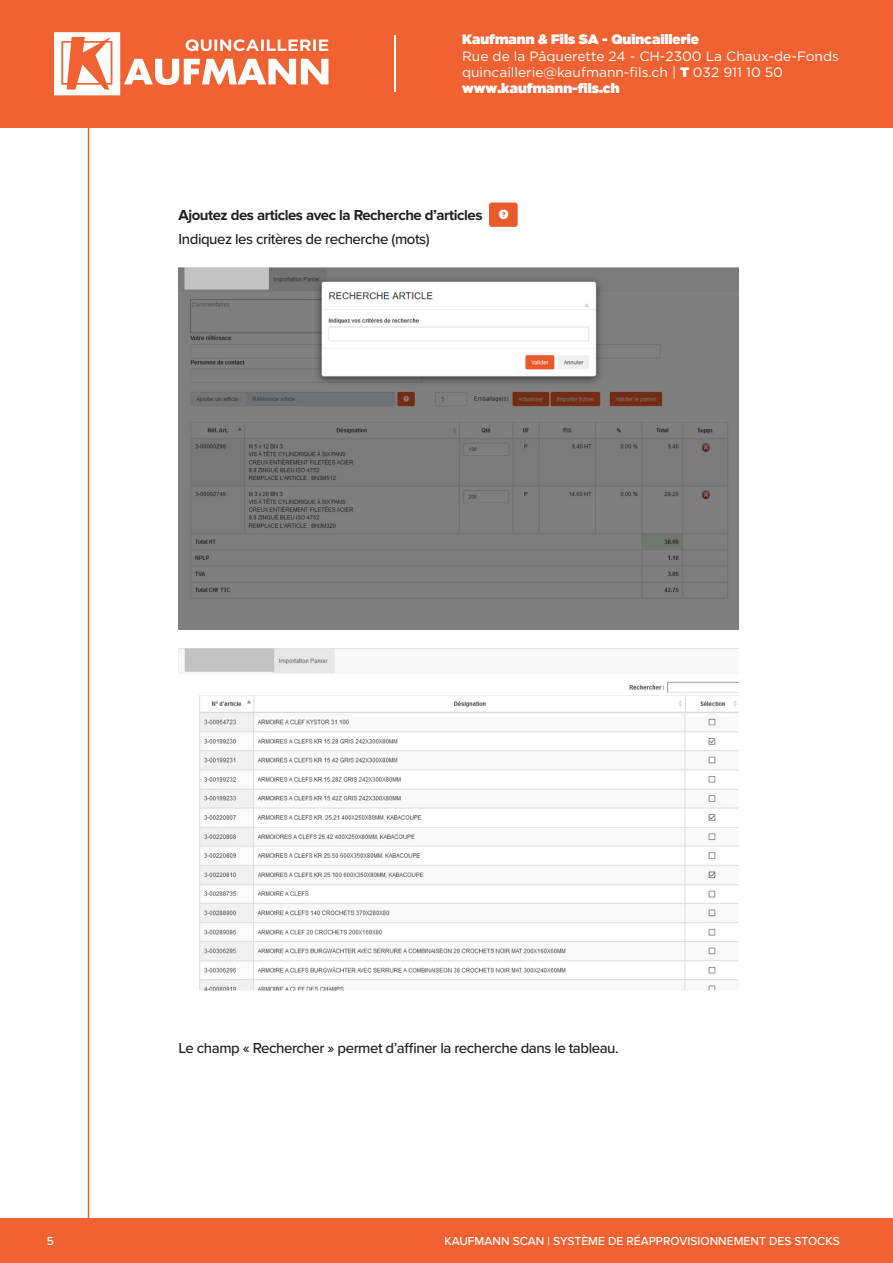
<style>
.page{position:relative;width:893px;height:1263px;background:#fff}
.page>*{position:absolute;margin:0;border:0;box-sizing:border-box;transform-origin:0 0}
.t1{font:500 15px "Proxima Nova";letter-spacing:-.03em;color:#231f20}
.t2{font:700 15px "Proxima Nova";letter-spacing:-.03em;color:#231f20}
.t3{font:13.5px/16.2px "Gotham";color:#fff}
.t4{font:13.5px "Gotham Ultra";color:#fff}
.t5{font:500 12px "Proxima Nova";color:#fff}
.s1{font-family:"Gotham Ultra"}
</style>
<div class="page">
<div style="left:0;top:0;width:893px;height:128px;background:#f16232"></div>
<svg style="left:54px;top:32px;width:274px;height:63px"></svg>
<hr style="left:394px;top:35px;width:2px;height:57px;background:#fff">
<div style="left:0;top:1218px;width:893px;height:45px;background:#f16232"></div>
<hr style="left:88px;top:128px;width:1px;height:1113px;background:#f16232">
<img style="left:179px;top:267px;width:560px;height:362px">
<img style="left:179px;top:648px;width:560px;height:342px">
<img style="left:489px;top:202px;width:29px;height:25px">
<p class="t4" style="left:462px;top:32px;width:239px">Kaufmann &amp; Fils SA - Quincaillerie</p>
<p class="t3" style="left:462px;top:47px;width:378px">Rue de la Pâquerette 24 - CH-2300 La Chaux-de-Fonds quincaillerie@kaufmann-fils.ch | <span class="s1">T</span> 032 911 10 50</p>
<p class="t4" style="left:462px;top:80px;width:159px">www.kaufmann-fils.ch</p>
<p class="t2" style="left:179px;top:208px;width:305px">Ajoutez des articles avec la Recherche d’articles</p>
<p class="t1" style="left:179px;top:228px;width:253px">Indiquez les critères de recherche (mots)</p>
<p class="t1" style="left:179px;top:1036px;width:442px">Le champ « Rechercher » permet d’affiner la recherche dans le tableau.</p>
<p class="t5" style="left:47px;top:1232px;width:9px">5</p>
<p class="t5" style="left:444px;top:1232px;width:397px">KAUFMANN SCAN | SYSTÈME DE RÉAPPROVISIONNEMENT DES STOCKS</p>
</div>
